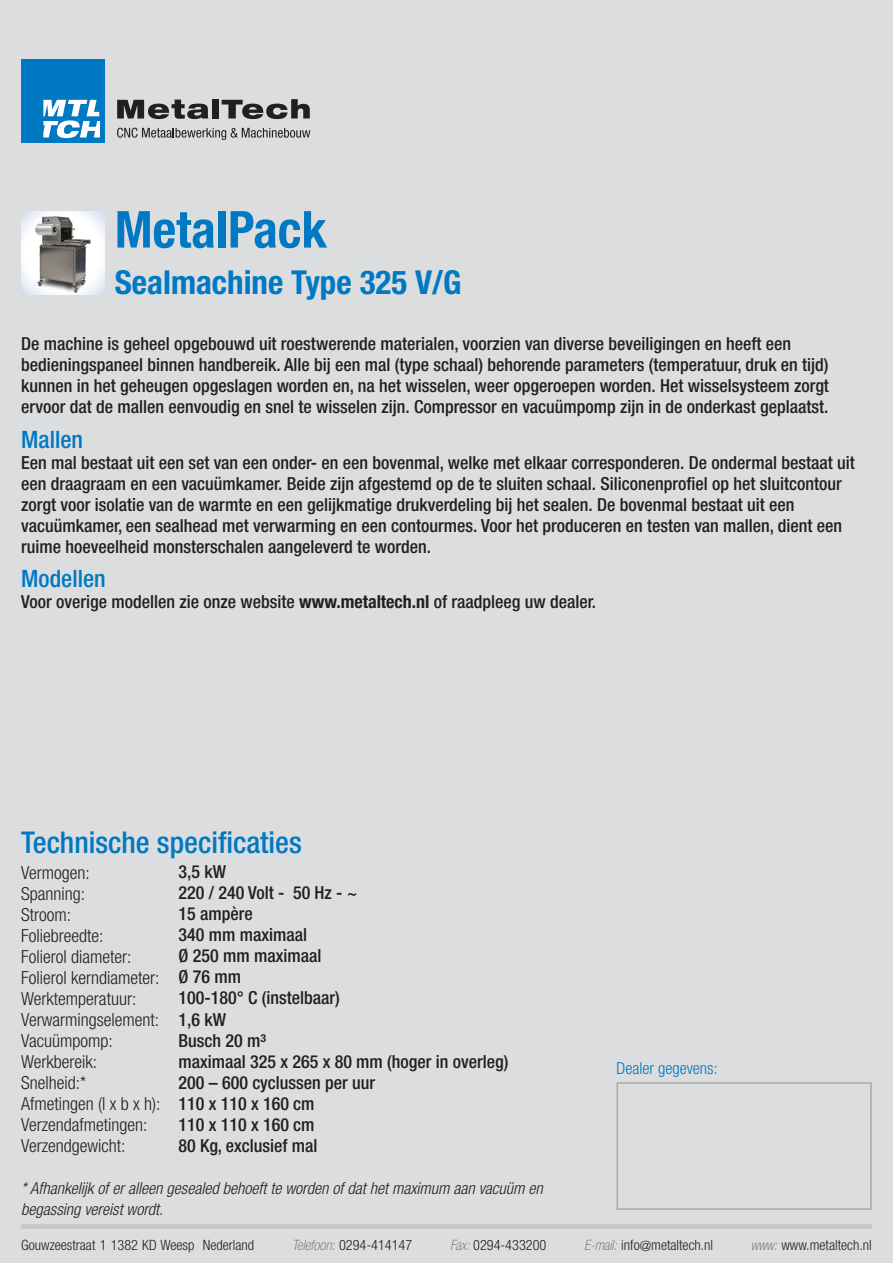
<style>
.page{position:relative;width:893px;height:1263px;background:#dcdddf}
.page>*{position:absolute;margin:0;border:0;box-sizing:border-box;transform-origin:0 0}
.t1{font:700 condensed 51px "Helvetica Neue";color:#0079c2}
.t2{font:700 condensed 33px "Helvetica Neue";color:#0079c2}
.t3{font:500 condensed 30px "Helvetica Neue";color:#0079c2}
.t4{font:500 condensed 24px "Helvetica Neue";color:#0079c2}
.t5{font:500 condensed 18px/21px "Helvetica Neue";color:#231f20}
.t6{font:300 condensed 18px/21px "Helvetica Neue";color:#231f20}
.t7{font:italic 300 condensed 16.5px/21px "Helvetica Neue";color:#231f20}
.t8{font:300 condensed 16.5px "Helvetica Neue";color:#0079c2}
.t9{font:300 condensed 14.25px "Helvetica Neue";color:#231f20}
.s1{font-weight:700}
.s2{font-weight:100;font-style:italic;color:#636366}
</style>
<div class="page">
<div style="left:21px;top:60px;width:83px;height:83px;background:#0079c2"></div>
<svg style="left:43px;top:100px;width:56px;height:38px"></svg>
<svg style="left:117px;top:128px;width:193px;height:12px"></svg>
<svg style="left:117px;top:100px;width:91px;height:19px"></svg>
<div style="left:212px;top:99px;width:7px;height:19px;background:#231f20"></div>
<svg style="left:222px;top:99px;width:88px;height:20px"></svg>
<hr style="left:21px;top:1225px;width:851px;height:4px;background:#c7c8ca">
<img style="left:21px;top:211px;width:83px;height:83px">
<div style="left:617px;top:1082px;width:255px;height:128px;border:2px solid #a8a9ad"></div>
<h1 class="t1" style="left:115px;top:199px;width:214px">MetalPack</h1>
<h2 class="t2" style="left:115px;top:262px;width:348px">Sealmachine Type 325 V/G</h2>
<p class="t5" style="left:21px;top:333px;width:809px">De machine is geheel opgebouwd uit roestwerende materialen, voorzien van diverse beveiligingen en heeft een bedieningspaneel binnen handbereik. Alle bij een mal (type schaal) behorende parameters (temperatuur, druk en tijd) kunnen in het geheugen opgeslagen worden en, na het wisselen, weer opgeroepen worden. Het wisselsysteem zorgt ervoor dat de mallen eenvoudig en snel te wisselen zijn. Compressor en vacuümpomp zijn in de onderkast geplaatst.</p>
<h3 class="t4" style="left:21px;top:425px;width:63px">Mallen</h3>
<p class="t5" style="left:21px;top:451px;width:835px">Een mal bestaat uit een set van een onder- en een bovenmal, welke met elkaar corresponderen. De ondermal bestaat uit een draagraam en een vacuümkamer. Beide zijn afgestemd op de te sluiten schaal. Siliconenprofiel op het sluitcontour zorgt voor isolatie van de warmte en een gelijkmatige drukverdeling bij het sealen. De bovenmal bestaat uit een vacuümkamer, een sealhead met verwarming en een contourmes. Voor het produceren en testen van mallen, dient een ruime hoeveelheid monsterschalen aangeleverd te worden.</p>
<h3 class="t4" style="left:21px;top:564px;width:86px">Modellen</h3>
<p class="t5" style="left:21px;top:591px;width:576px">Voor overige modellen zie onze website <span class="s1">www.metaltech.nl</span> of raadpleeg uw dealer.</p>
<h3 class="t3" style="left:21px;top:825px;width:282px">Technische specificaties</h3>
<p class="t5" style="left:179px;top:861px;width:331px">3,5 kW<br>220 / 240 Volt - 50 Hz - ~<br>15 ampère<br>340 mm maximaal<br>Ø 250 mm maximaal<br>Ø 76 mm<br>100-180° C (instelbaar)<br>1,6 kW<br>Busch 20 m³<br>maximaal 325 x 265 x 80 mm (hoger in overleg)<br>200 – 600 cyclussen per uur<br>110 x 110 x 160 cm<br>110 x 110 x 160 cm<br>80 Kg, exclusief mal</p>
<p class="t6" style="left:21px;top:862px;width:141px">Vermogen:<br>Spanning:<br>Stroom:<br>Foliebreedte:<br>Folierol diameter:<br>Folierol kerndiameter:<br>Werktemperatuur:<br>Verwarmingselement:<br>Vacuümpomp:<br>Werkbereik:<br>Snelheid:*<br>Afmetingen (l x b x h):<br>Verzendafmetingen:<br>Verzendgewicht:</p>
<p class="t7" style="left:21px;top:1177px;width:523px">* Afhankelijk of er alleen gesealed behoeft te worden of dat het maximum aan vacuüm en begassing vereist wordt.</p>
<p class="t8" style="left:617px;top:1059px;width:103px">Dealer gegevens:</p>
<p class="t9" style="left:21px;top:1237px;width:234px">Gouwzeestraat 1 1382 KD Weesp Nederland</p>
<p class="t9" style="left:292px;top:1237px;width:122px"><span class="s2">Telefoon:</span> 0294-414147</p>
<p class="t9" style="left:450px;top:1237px;width:98px"><span class="s2">Fax:</span> 0294-433200</p>
<p class="t9" style="left:584px;top:1237px;width:131px"><span class="s2">E-mail:</span> info@metaltech.nl</p>
<p class="t9" style="left:751px;top:1237px;width:122px"><span class="s2">www:</span> www.metaltech.nl</p>
</div>
